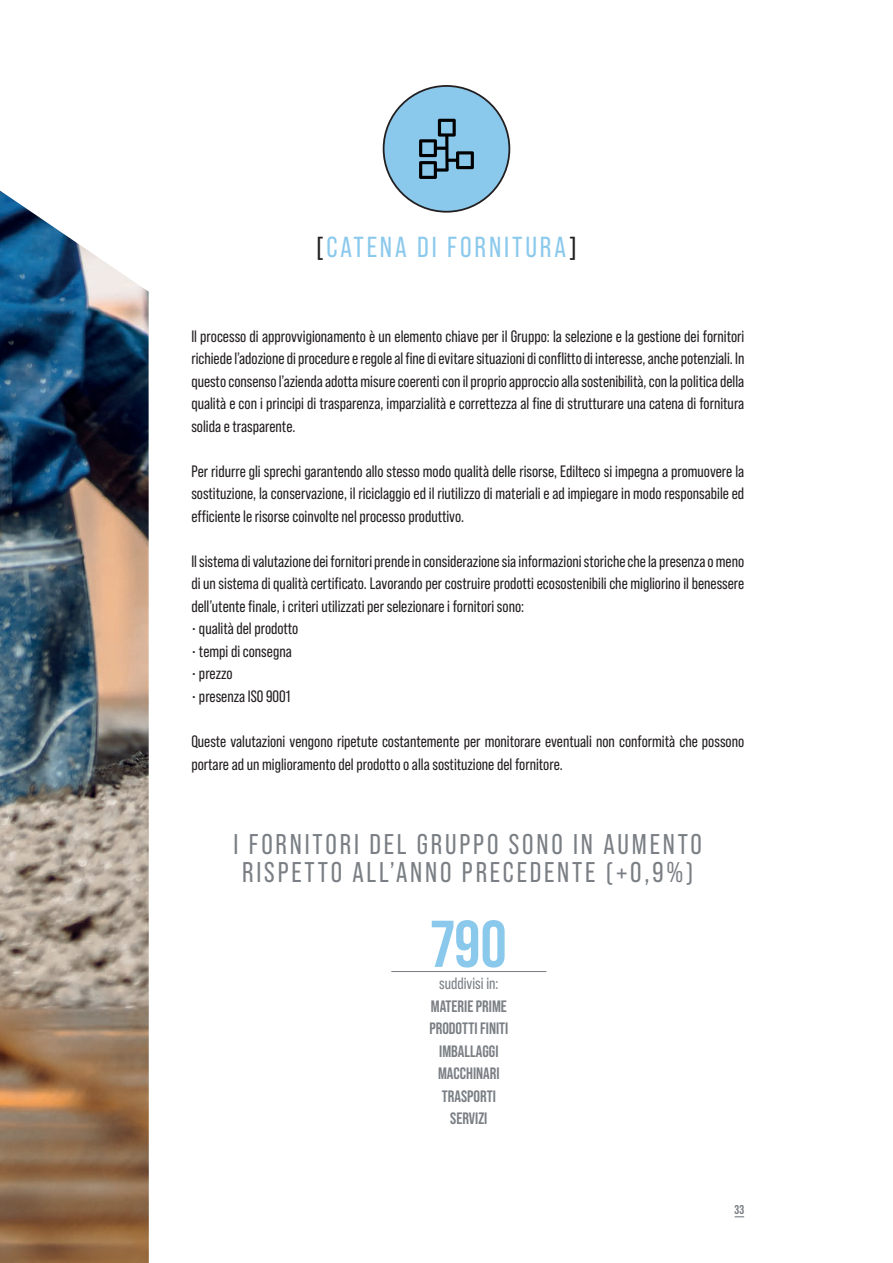
<style>
.page{position:relative;width:893px;height:1263px;background:#fff}
.page>*{position:absolute;margin:0;border:0;box-sizing:border-box;transform-origin:0 0}
.t1{font:700 66px "Bebas Neue Pro";color:#8bc9ec}
.t2{font:28.95px "Bebas Neue Pro";letter-spacing:.1em;color:#8bc9ec}
.t3{font:28.5px/28.5px "Bebas Neue Pro";letter-spacing:.1em;color:#7a7f85;text-align:center}
.t4{font:16.5px/22.5px "Bebas Neue Pro";color:#231f20;text-align:justify}
.t5{font:700 16.5px/22.5px "Bebas Neue Pro";color:#7a7f85;text-align:center}
.t6{font:16.5px "Bebas Neue Pro";color:#7a7f85}
.t7{font:700 12.75px "Bebas Neue Pro";color:#7a7f85}
.s1{color:#231f20}
</style>
<div class="page">
<img style="left:0;top:191px;width:149px;height:1072px">
<div style="left:384px;top:86px;width:125px;height:126px;background:#8bc9ec;border-radius:50%"></div>
<svg style="left:419px;top:119px;width:55px;height:60px"></svg>
<hr style="left:391px;top:971px;width:155px;height:1px;background:#787c82">
<h2 class="t2" style="left:316px;top:231px;width:262px"><span class="s1">[</span>CATENA DI FORNITURA<span class="s1">]</span></h2>
<p class="t4" style="left:191px;top:325px;width:554px">Il processo di approvvigionamento è un elemento chiave per il Gruppo: la selezione e la gestione dei fornitori richiede l’adozione di procedure e regole al fine di evitare situazioni di conflitto di interesse, anche potenziali. In questo consenso l’azienda adotta misure coerenti con il proprio approccio alla sostenibilità, con la politica della qualità e con i principi di trasparenza, imparzialità e correttezza al fine di strutturare una catena di fornitura solida e trasparente.</p>
<p class="t4" style="left:191px;top:460px;width:554px">Per ridurre gli sprechi garantendo allo stesso modo qualità delle risorse, Edilteco si impegna a promuovere la sostituzione, la conservazione, il riciclaggio ed il riutilizzo di materiali e ad impiegare in modo responsabile ed efficiente le risorse coinvolte nel processo produttivo.</p>
<p class="t4" style="left:191px;top:550px;width:554px">Il sistema di valutazione dei fornitori prende in considerazione sia informazioni storiche che la presenza o meno di un sistema di qualità certificato. Lavorando per costruire prodotti ecosostenibili che migliorino il benessere dell’utente finale, i criteri utilizzati per selezionare i fornitori sono:</p>
<p class="t4" style="left:191px;top:617px;width:109px">• qualità del prodotto</p>
<p class="t4" style="left:191px;top:640px;width:102px">• tempi di consegna</p>
<p class="t4" style="left:191px;top:662px;width:43px">• prezzo</p>
<p class="t4" style="left:191px;top:685px;width:101px">• presenza ISO 9001</p>
<p class="t4" style="left:191px;top:730px;width:554px">Queste valutazioni vengono ripetute costantemente per monitorare eventuali non conformità che possono portare ad un miglioramento del prodotto o alla sostituzione del fornitore.</p>
<h3 class="t3" style="left:233px;top:830px;width:470px">I FORNITORI DEL GRUPPO SONO IN AUMENTO<br>RISPETTO ALL’ANNO PRECEDENTE (+0,9%)</h3>
<h1 class="t1" style="left:431px;top:906px;width:77px">790</h1>
<p class="t6" style="left:439px;top:974px;width:61px">suddivisi in:</p>
<p class="t5" style="left:429px;top:995px;width:81px">MATERIE PRIME<br>PRODOTTI FINITI<br>IMBALLAGGI<br>MACCHINARI<br>TRASPORTI<br>SERVIZI</p>
<p class="t7" style="left:735px;top:1202px;width:11px">33</p>
</div>
